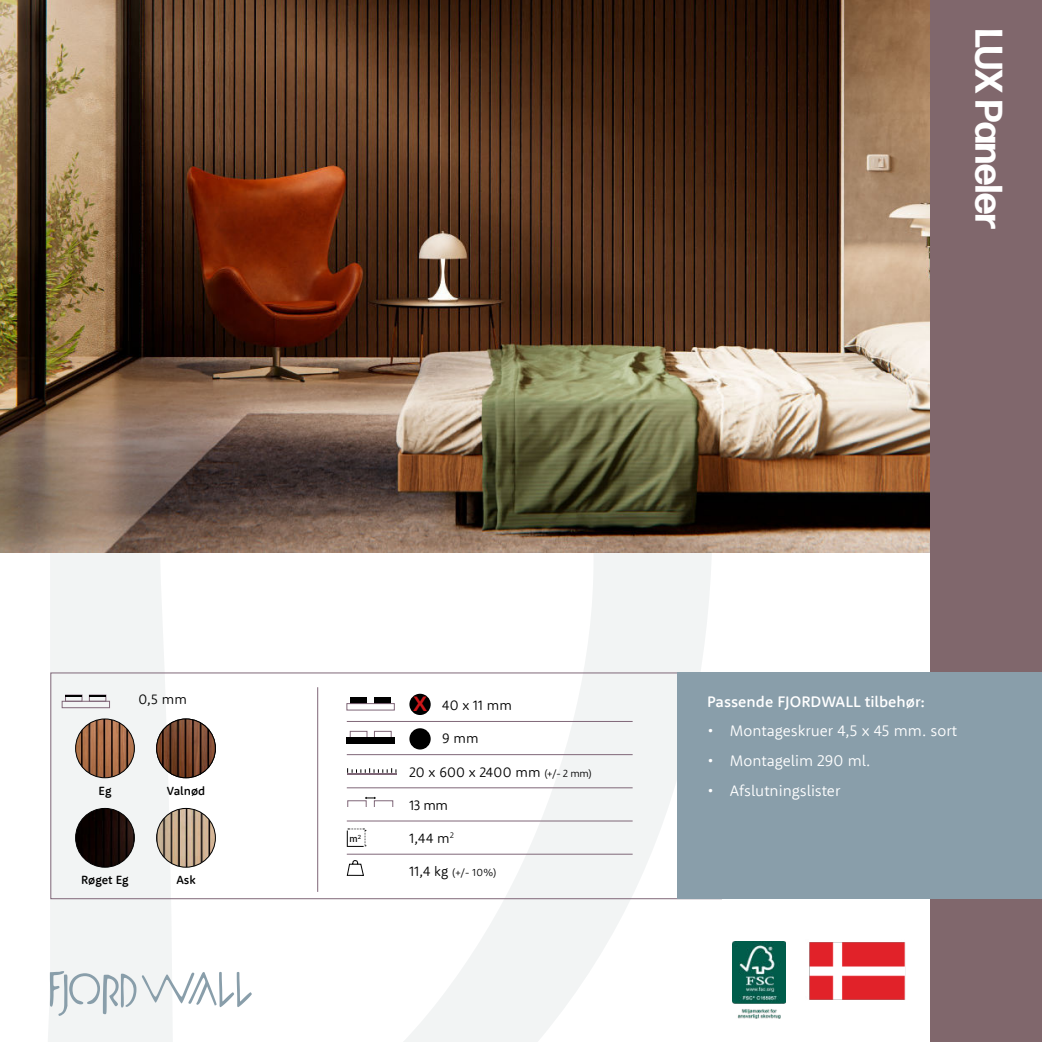
<style>
.page{position:relative;width:1042px;height:1042px;background:#fff}
.page>*{position:absolute;margin:0;border:0;box-sizing:border-box;transform-origin:0 0}
.t1{font:700 38.5px "Forma DJR Display";color:#fff}
.t2{font:300 15.75px "Rooney Sans";color:#fff}
.t3{font:500 15.75px "Rooney Sans";color:#fff}
.t4{font:300 14px "Rooney Sans";letter-spacing:.005em;color:#000}
.t5{font:500 12.25px "Rooney Sans";color:#000}
.t6{font:300 10.5px "Rooney Sans";color:#000}
.t7{font:500 9.8px "Lato";color:#000}
.s1{font-family:"Arimo";font-weight:700;font-size:21px;color:#cd1719}
.s2{font-size:10.5px}
.s3{font-size:14px}
</style>
<div class="page">
<svg style="left:48px;top:553px;width:664px;height:489px"></svg>
<img style="left:76px;top:719px;width:58px;height:59px;border-radius:29px">
<div style="left:75px;top:719px;width:60px;height:59px;border:1px solid #000;border-radius:50%"></div>
<img style="left:157px;top:719px;width:58px;height:59px;border-radius:29px">
<div style="left:156px;top:719px;width:60px;height:59px;border:1px solid #000;border-radius:50%"></div>
<img style="left:157px;top:808px;width:58px;height:59px;border-radius:29px">
<div style="left:156px;top:808px;width:60px;height:59px;border:1px solid #000;border-radius:50%"></div>
<img style="left:76px;top:808px;width:58px;height:59px;border-radius:29px">
<div style="left:75px;top:808px;width:60px;height:59px;border:1px solid #000;border-radius:50%"></div>
<img style="left:0;top:0;width:930px;height:553px">
<div style="left:930px;top:0;width:112px;height:1042px;background:#80676c"></div>
<svg style="left:50px;top:971px;width:86px;height:45px"></svg>
<svg style="left:142px;top:972px;width:110px;height:35px"></svg>
<img style="left:809px;top:942px;width:97px;height:58px">
<hr style="left:317px;top:687px;width:1px;height:205px;background:#806778">
<hr style="left:347px;top:721px;width:285px;height:1px;background:#806778">
<hr style="left:347px;top:754px;width:285px;height:1px;background:#806778">
<hr style="left:347px;top:787px;width:285px;height:1px;background:#806778">
<hr style="left:347px;top:821px;width:285px;height:1px;background:#806778">
<hr style="left:347px;top:854px;width:285px;height:1px;background:#806778">
<div style="left:677px;top:672px;width:365px;height:227px;background:#899eaa"></div>
<div style="left:410px;top:694px;width:20px;height:20px;background:#000;border-radius:50%"></div>
<div style="left:409px;top:694px;width:22px;height:21px;border:2px solid #000;border-radius:10px"></div>
<div style="left:410px;top:729px;width:20px;height:19px;background:#000;border-radius:50%"></div>
<div style="left:409px;top:728px;width:22px;height:21px;border:2px solid #000;border-radius:10px"></div>
<div style="left:62px;top:701px;width:48px;height:7px;border:1px solid #806778"></div>
<svg style="left:65px;top:695px;width:41px;height:6px"></svg>
<div style="left:374px;top:697px;width:17px;height:6px;background:#000"></div>
<div style="left:350px;top:697px;width:17px;height:6px;background:#000"></div>
<div style="left:347px;top:703px;width:47px;height:7px;border:1px solid #806778"></div>
<svg style="left:350px;top:731px;width:41px;height:6px"></svg>
<div style="left:347px;top:737px;width:48px;height:7px;background:#000"></div>
<hr style="left:347px;top:773px;width:50px;height:2px;background:#806778">
<svg style="left:347px;top:768px;width:50px;height:5px"></svg>
<svg style="left:347px;top:796px;width:46px;height:11px"></svg>
<hr style="left:344px;top:807px;width:53px;height:2px;background:#fff">
<svg style="left:347px;top:828px;width:19px;height:19px"></svg>
<svg style="left:346px;top:860px;width:18px;height:16px"></svg>
<img style="left:733px;top:941px;width:52px;height:78px">
<h1 class="t1" style="left:1004px;top:29px;width:202px;rotate:90deg">LUX Paneler</h1>
<p class="t4" style="left:138px;top:693px;width:50px">0,5 mm</p>
<p class="t4" style="left:413px;top:699px;width:100px"><span class="s1">X</span> 40 x 11 mm</p>
<p class="t4" style="left:442px;top:733px;width:38px">9 mm</p>
<p class="t4" style="left:409px;top:766px;width:184px">20 x 600 x 2400 mm <span class="s2">(+/- 2 mm)</span></p>
<p class="t4" style="left:409px;top:799px;width:40px">13 mm</p>
<p class="t4" style="left:409px;top:832px;width:46px">1,44 m<sup>2</sup></p>
<p class="t6" style="left:409px;top:868px;width:88px"><span class="s3">11,4 kg</span> (+/- 10%)</p>
<p class="t3" style="left:707px;top:695px;width:219px">Passende FJORDWALL tilbehør:</p>
<p class="t2" style="left:707px;top:724px;width:251px">• Montageskruer 4,5 x 45 mm. sort</p>
<p class="t2" style="left:707px;top:754px;width:165px">• Montagelim 290 ml.</p>
<p class="t5" style="left:99px;top:786px;width:14px">Eg</p>
<p class="t2" style="left:707px;top:784px;width:135px">• Afslutningslister</p>
<p class="t5" style="left:167px;top:786px;width:40px">Valnød</p>
<p class="t7" style="left:349px;top:833px;width:13px">m<sup>2</sup></p>
<p class="t5" style="left:176px;top:875px;width:21px">Ask</p>
<p class="t5" style="left:81px;top:875px;width:49px">Røget Eg</p>
</div>
